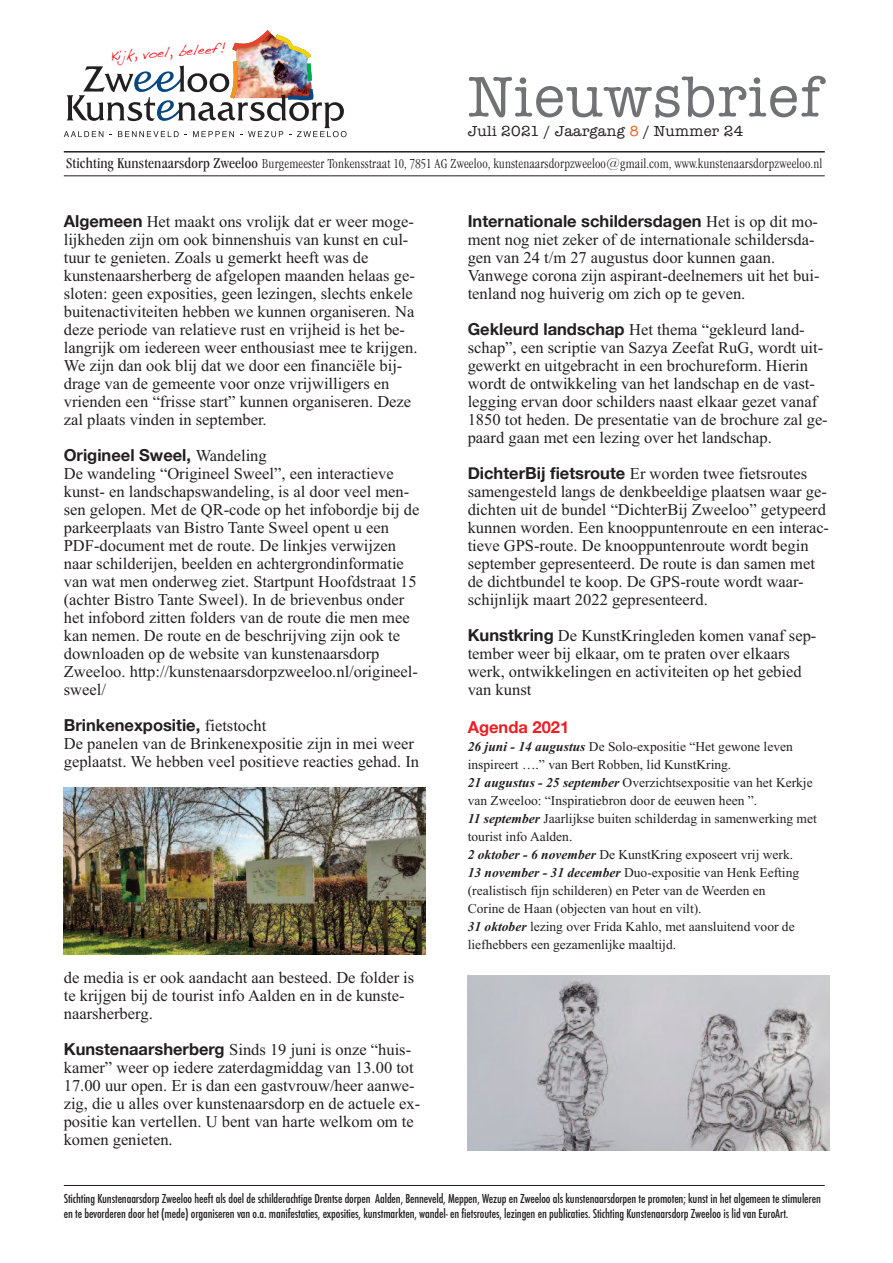
<style>
.page{position:relative;width:893px;height:1263px;background:#fff}
.page>*{position:absolute;margin:0;border:0;box-sizing:border-box;transform-origin:0 0}
.t1{font:58.8px "American Typewriter";letter-spacing:.025em;color:#717275}
.t2{font:16.5px/18px "Times New Roman";color:#231f20}
.t3{font:700 16.5px "Helvetica Neue";color:#231f20}
.t4{font:700 16.5px "Helvetica Neue";color:#ee1d23}
.t5{font:15px "American Typewriter";letter-spacing:.025em;color:#231f20}
.t6{font:300 condensed 14.1px "Garamond IT Cby BT";letter-spacing:.01em;color:#231f20}
.t7{font:14.1px "Handwriting Dakota";color:#ee1d23}
.t8{font:13.5px/18px "Times New Roman";color:#231f20}
.t9{font:500 condensed 12px/15px "Futura";letter-spacing:-.01em;color:#231f20}
.s1{color:#f36421}
.s2{font-weight:400;font-size:15.6px}
.s3{font-family:"Helvetica Neue";font-weight:700}
.s4{font-family:"Times New Roman";font-weight:400}
.s5{font-weight:700;font-style:italic}
</style>
<div class="page">
<hr style="left:64px;top:151px;width:761px;height:2px;background:#231f20">
<hr style="left:64px;top:176px;width:761px;height:1px;background:#231f20">
<hr style="left:64px;top:1185px;width:761px;height:1px;background:#231f20">
<img style="left:64px;top:30px;width:283px;height:107px">
<img style="left:64px;top:787px;width:361px;height:167px">
<img style="left:468px;top:975px;width:361px;height:176px">
<p class="t7" style="left:110px;top:48px;width:117px;rotate:-4deg">Kijk, voel, beleef!</p>
<h1 class="t1" style="left:468px;top:52px;width:354px">Nieuwsbrief</h1>
<p class="t5" style="left:468px;top:119px;width:277px">Juli 2021 / Jaargang <span class="s1">8</span> / Nummer 24</p>
<p class="t6" style="left:66px;top:158px;width:758px"><span class="s2">Stichting Kunstenaarsdorp Zweeloo</span> Burgemeester Tonkensstraat 10, 7851 AG Zweeloo, kunstenaarsdorpzweeloo@gmail.com, www.kunstenaarsdorpzweeloo.nl</p>
<p class="t2" style="left:64px;top:212px;width:355px"><span class="s3">Algemeen</span> Het maakt ons vrolijk dat er weer moge&shy;lijkheden zijn om ook binnenshuis van kunst en cul&shy;tuur te genieten. Zoals u gemerkt heeft was de kunstenaarsherberg de afgelopen maanden helaas ge&shy;sloten: geen exposities, geen lezingen, slechts enkele buitenactiviteiten hebben we kunnen organiseren. Na deze periode van relatieve rust en vrijheid is het be&shy;langrijk om iedereen weer enthousiast mee te krijgen.<br>We zijn dan ook blij dat we door een financiële bij&shy;drage van de gemeente voor onze vrijwilligers en vrienden een “frisse start” kunnen organiseren. Deze zal plaats vinden in september.</p>
<p class="t3" style="left:64px;top:445px;width:205px">Origineel Sweel, <span class="s4">Wandeling</span></p>
<p class="t2" style="left:64px;top:464px;width:357px">De wandeling “Origineel Sweel”, een interactieve kunst- en landschapswandeling, is al door veel men&shy;sen gelopen. Met de QR-code op het infobordje bij de parkeerplaats van Bistro Tante Sweel opent u een PDF-document met de route. De linkjes verwijzen naar schilderijen, beelden en achtergrondinformatie van wat men onderweg ziet. Startpunt Hoofdstraat 15 (achter Bistro Tante Sweel). In de brievenbus onder het infobord zitten folders van de route die men mee kan nemen. De route en de beschrijving zijn ook te downloaden op de website van kunstenaarsdorp Zweeloo. http://kunstenaarsdorpzweeloo.nl/origineel&shy;sweel/</p>
<p class="t3" style="left:64px;top:715px;width:204px">Brinkenexpositie, <span class="s4">fietstocht</span></p>
<p class="t2" style="left:64px;top:734px;width:357px">De panelen van de Brinkenexpositie zijn in mei weer geplaatst. We hebben veel positieve reacties gehad. In</p>
<p class="t2" style="left:64px;top:968px;width:352px">de media is er ook aandacht aan besteed. De folder is te krijgen bij de tourist info Aalden en in de kunste&shy;naarsherberg.</p>
<p class="t2" style="left:64px;top:1040px;width:358px"><span class="s3">Kunstenaarsherberg</span> Sinds 19 juni is onze “huis&shy;kamer” weer op iedere zaterdagmiddag van 13.00 tot 17.00 uur open. Er is dan een gastvrouw/heer aanwe&shy;zig, die u alles over kunstenaarsdorp en de actuele ex&shy;positie kan vertellen. U bent van harte welkom om te komen genieten.</p>
<p class="t3" style="left:468px;top:211px;width:352px">Internationale schildersdagen <span class="s4">Het is op dit mo-</span></p>
<p class="t2" style="left:468px;top:230px;width:353px">ment nog niet zeker of de internationale schildersda&shy;gen van 24 t/m 27 augustus door kunnen gaan.<br>Vanwege corona zijn aspirant-deelnemers uit het bui&shy;tenland nog huiverig om zich op te geven.</p>
<p class="t2" style="left:468px;top:320px;width:362px"><span class="s3">Gekleurd landschap</span> Het thema “gekleurd land&shy;schap”, een scriptie van Sazya Zeefat RuG, wordt uit&shy;gewerkt en uitgebracht in een brochureform. Hierin wordt de ontwikkeling van het landschap en de vast&shy;legging ervan door schilders naast elkaar gezet vanaf 1850 tot heden. De presentatie van de brochure zal ge&shy;paard gaan met een lezing over het landschap.</p>
<p class="t2" style="left:468px;top:464px;width:363px"><span class="s3">DichterBij fietsroute</span> Er worden twee fietsroutes samengesteld langs de denkbeeldige plaatsen waar ge&shy;dichten uit de bundel “DichterBij Zweeloo” getypeerd kunnen worden. Een knooppuntenroute en een interac&shy;tieve GPS-route. De knooppuntenroute wordt begin september gepresenteerd. De route is dan samen met de dichtbundel te koop. De GPS-route wordt waar&shy;schijnlijk maart 2022 gepresenteerd.</p>
<p class="t2" style="left:468px;top:626px;width:350px"><span class="s3">Kunstkring</span> De KunstKringleden komen vanaf sep&shy;tember weer bij elkaar, om te praten over elkaars werk, ontwikkelingen en activiteiten op het gebied van kunst</p>
<p class="t4" style="left:468px;top:717px;width:103px">Agenda 2021</p>
<p class="t8" style="left:468px;top:737px;width:351px"><span class="s5">26 juni - 14 augustus</span> De Solo-expositie “Het gewone leven inspireert ….” van Bert Robben, lid KunstKring.<br><span class="s5">21 augustus - 25 september</span> Overzichtsexpositie van het Kerkje van Zweeloo: “Inspiratiebron door de eeuwen heen ”.<br><span class="s5">11 september</span> Jaarlijkse buiten schilderdag in samenwerking met tourist info Aalden.<br><span class="s5">2 oktober - 6 november</span> De KunstKring exposeert vrij werk.<br><span class="s5">13 november - 31 december</span> Duo-expositie van Henk Eefting (realistisch fijn schilderen) en Peter van de Weerden en<br>Corine de Haan (objecten van hout en vilt).<br><span class="s5">31 oktober</span> lezing over Frida Kahlo, met aansluitend voor de liefhebbers een gezamenlijke maaltijd.</p>
<p class="t9" style="left:64px;top:1191px;width:759px">Stichting Kunstenaarsdorp Zweeloo heeft als doel de schilderachtige Drentse dorpen Aalden, Benneveld, Meppen, Wezup en Zweeloo als kunstenaarsdorpen te promoten; kunst in het algemeen te stimuleren en te bevorderen door het (mede) organiseren van o.a. manifestaties, exposities, kunstmarkten, wandel- en fietsroutes, lezingen en publicaties. Stichting Kunstenaarsdorp Zweeloo is lid van EuroArt.</p>
</div>
